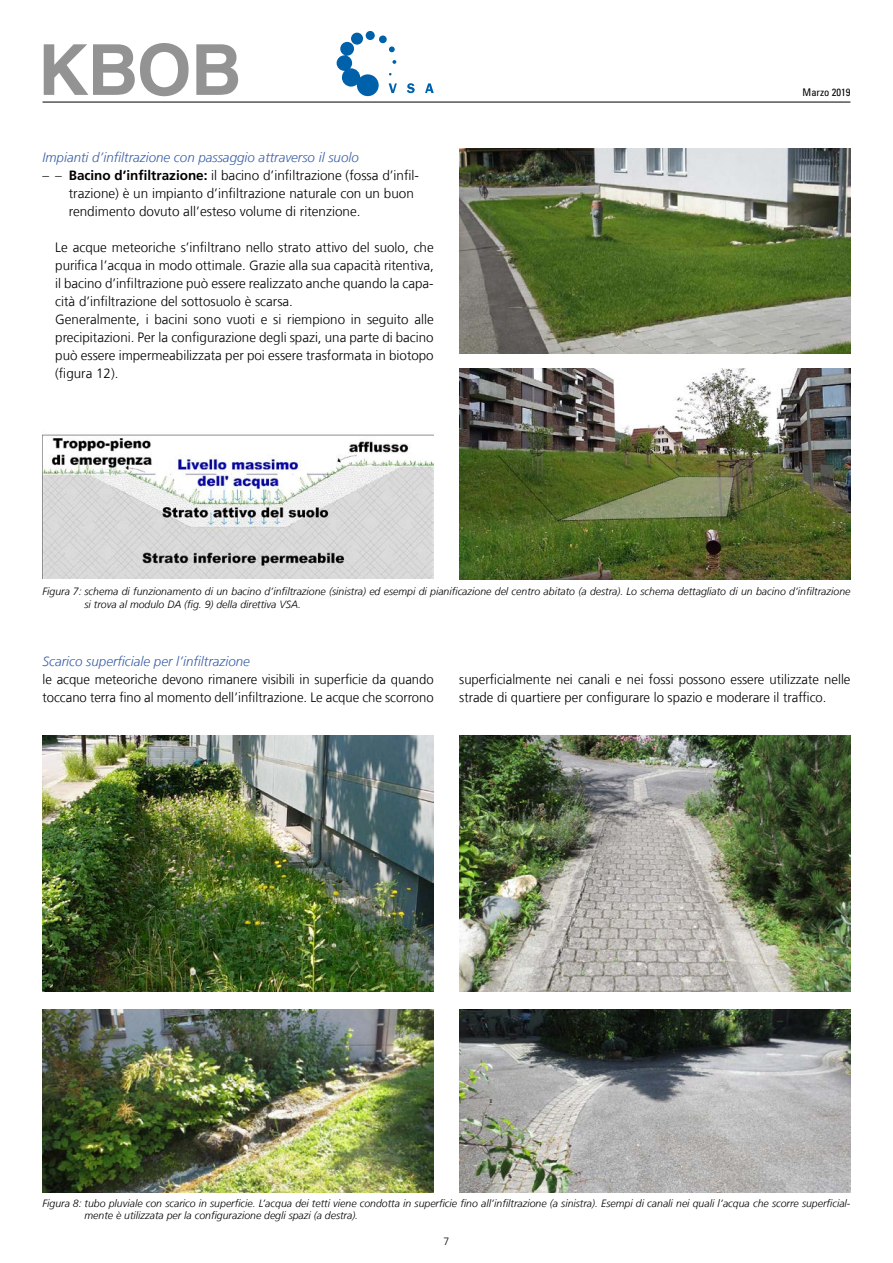
<style>
.page{position:relative;width:893px;height:1263px;background:#fff}
.page>*{position:absolute;margin:0;border:0;box-sizing:border-box;transform-origin:0 0}
.Grun_Einzug{font:300 13.5px/18px "Frutiger LT Com";color:#000;text-align:justify}
.Gru{font:300 13.5px/18px "Frutiger LT Com";color:#000}
.H3_blau_kursiv{font:italic 300 13.5px "Frutiger LT Com";color:#3c60a7}
.Legende{font:italic 300 10.5px/12.6px "Frutiger LT Com";color:#000}
.t1{font:condensed 10.5px "Univers LT Std";color:#000}
.t2{font:300 10.5px "Frutiger LT Com";color:#000}
.s1{font-weight:700}
</style>
<div class="page">
<img style="left:43px;top:434px;width:391px;height:145px">
<img style="left:459px;top:149px;width:391px;height:205px">
<img style="left:459px;top:369px;width:391px;height:211px">
<img style="left:43px;top:736px;width:391px;height:255px">
<img style="left:459px;top:736px;width:391px;height:255px">
<img style="left:43px;top:1009px;width:391px;height:183px">
<img style="left:459px;top:1009px;width:391px;height:183px">
<svg style="left:44px;top:43px;width:145px;height:53px"></svg>
<svg style="left:196px;top:44px;width:42px;height:51px"></svg>
<hr style="left:43px;top:102px;width:807px;height:1px;background:#000">
<svg style="left:337px;top:31px;width:60px;height:65px"></svg>
<svg style="left:407px;top:83px;width:8px;height:10px"></svg>
<svg style="left:425px;top:83px;width:9px;height:10px"></svg>
<h3 class="H3_blau_kursiv" style="left:43px;top:149px;width:318px">Impianti d’infiltrazione con passaggio attraverso il suolo</h3>
<p class="Grun_Einzug" style="left:69px;top:166px;width:352px;text-align:left;text-indent:-26px">– – <span class="s1">Bacino d’infiltrazione:</span> il bacino d’infiltrazione (fossa d’infil&shy;trazione) è un impianto d’infiltrazione naturale con un buon rendimento dovuto all’esteso volume di ritenzione.</p>
<p class="Grun_Einzug" style="left:55px;top:238px;width:380px">Le acque meteoriche s’infiltrano nello strato attivo del suolo, che purifica l’acqua in modo ottimale. Grazie alla sua capacità ritentiva, il bacino d’infiltrazione può essere realizzato anche quando la capa&shy;cità d’infiltrazione del sottosuolo è scarsa.</p>
<p class="Grun_Einzug" style="left:55px;top:310px;width:380px">Generalmente, i bacini sono vuoti e si riempiono in seguito alle precipitazioni. Per la configurazione degli spazi, una parte di bacino può essere impermeabilizzata per poi essere trasformata in biotopo (figura 12).</p>
<p class="t1" style="left:803px;top:86px;width:49px">Marzo 2019</p>
<p class="Legende" style="left:85px;top:585px;width:767px;text-indent:-42px">Figura 7: schema di funzionamento di un bacino d’infiltrazione (sinistra) ed esempi di pianificazione del centro abitato (a destra). Lo schema dettagliato di un bacino d’infiltrazione si trova al modulo DA (fig. 9) della direttiva VSA.</p>
<h3 class="H3_blau_kursiv" style="left:43px;top:653px;width:209px">Scarico superficiale per l’infiltrazione</h3>
<p class="Gru" style="left:43px;top:670px;width:393px">le acque meteoriche devono rimanere visibili in superficie da quando toccano terra fino al momento dell’infiltrazione. Le acque che scorrono</p>
<p class="Gru" style="left:459px;top:670px;width:393px">superficialmente nei canali e nei fossi possono essere utilizzate nelle strade di quartiere per configurare lo spazio e moderare il traffico.</p>
<p class="Legende" style="left:85px;top:1197px;width:767px;text-indent:-42px">Figura 8: tubo pluviale con scarico in superficie. L’acqua dei tetti viene condotta in superficie fino all’infiltrazione (a sinistra). Esempi di canali nei quali l’acqua che scorre superficial&shy;mente è utilizzata per la configurazione degli spazi (a destra).</p>
<p class="t2" style="left:444px;top:1235px;width:7px">7</p>
</div>
